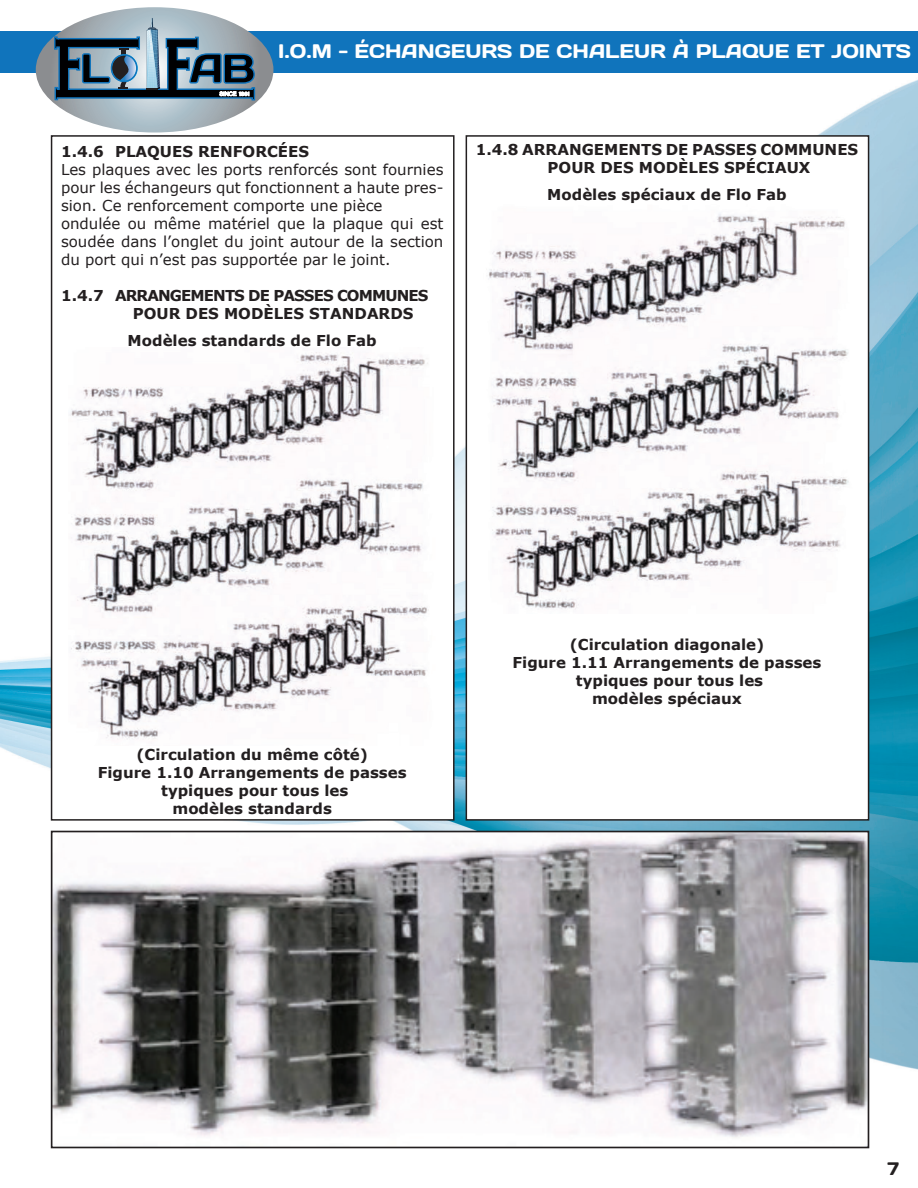
<style>
.page{position:relative;width:918px;height:1188px;background:#fff}
.page>*{position:absolute;margin:0;border:0;box-sizing:border-box;transform-origin:0 0}
.t1{font:19.5px "Days";color:#fff}
.t2{font:18px "Days";color:#231f20}
.t3{font:700 15px/18px "Verdana";color:#231f20}
.t4{font:15px/18px "Verdana";color:#231f20}
.t5{font:700 15px/18px "Verdana";letter-spacing:-.06em;color:#231f20}
</style>
<div class="page">
<img style="left:0;top:72px;width:918px;height:1077px">
<div style="left:2px;top:31px;width:916px;height:41px;background:#1074bc"></div>
<hr style="left:0;top:31px;width:2px;height:41px;background:#1074bc">
<svg style="left:36px;top:7px;width:237px;height:126px"></svg>
<div style="left:52px;top:136px;width:402px;height:684px;background:#fff"></div>
<div style="left:51px;top:135px;width:404px;height:686px;border:2px solid #231f20"></div>
<div style="left:466px;top:136px;width:403px;height:684px;background:#fff"></div>
<div style="left:466px;top:135px;width:403px;height:686px;border:2px solid #231f20"></div>
<img style="left:70px;top:352px;width:359px;height:387px">
<img style="left:489px;top:214px;width:360px;height:396px">
<img style="left:54px;top:834px;width:812px;height:311px">
<div style="left:51px;top:831px;width:818px;height:317px;border:2px solid #231f20"></div>
<h1 class="t1" style="left:278px;top:39px;width:634px">I.O.M - ÉCHANGEURS DE CHALEUR À PLAQUE ET JOINTS</h1>
<p class="t3" style="left:61px;top:142px;width:194px">1.4.6 PLAQU ES REN FORC</p>
<p class="t3" style="left:278px;top:142px;width:33px">ÉES</p>
<p class="t4" style="left:61px;top:160px;width:384px">Les plaques avec les ports renforcés sont fournies pour les échangeurs qut fonctionnent a haute pres&shy;sion. Ce renforcement comporte une pièce ondulée ou même matériel que la plaque qui est soudée dans l’onglet du joint autour de la section du port qui n’est pas supportée par le joint.</p>
<p class="t5" style="left:133px;top:286px;width:297px;text-indent:-72px">1.4.7 ARRANGEMENTS DE PASSES COMMUN ES<br>POUR</p>
<p class="t3" style="left:186px;top:304px;width:65px">DES MODÈ</p>
<p class="t3" style="left:128px;top:299px;width:287px;line-height:27px;text-indent:146px">LES STANDARDS<br>Modèles standards de Flo Fab</p>
<p class="t3" style="left:548px;top:141px;width:312px;text-indent:-72px">1.4.8 ARRANGEMENTS DE PASSES COMMUN ES<br>POUR</p>
<p class="t3" style="left:547px;top:154px;width:265px;line-height:27px;text-indent:141px">LES SPÉCIAUX<br>Modèles spéciaux de Flo Fab</p>
<p class="t3" style="left:600px;top:159px;width:65px">DES MODÈ</p>
<p class="t3" style="left:98px;top:745px;width:310px;text-align:center">(Circulation du même côté)<br>Figure 1.10 Arrangements de passes typiques pour tous les<br>modèles standards</p>
<p class="t3" style="left:513px;top:636px;width:310px;text-align:center">(Circulation diagonale)<br>Figure 1.11 Arrangements de passes typiques pour tous les<br>modèles spéciaux</p>
<p class="t2" style="left:888px;top:1157px;width:13px">7</p>
</div>
